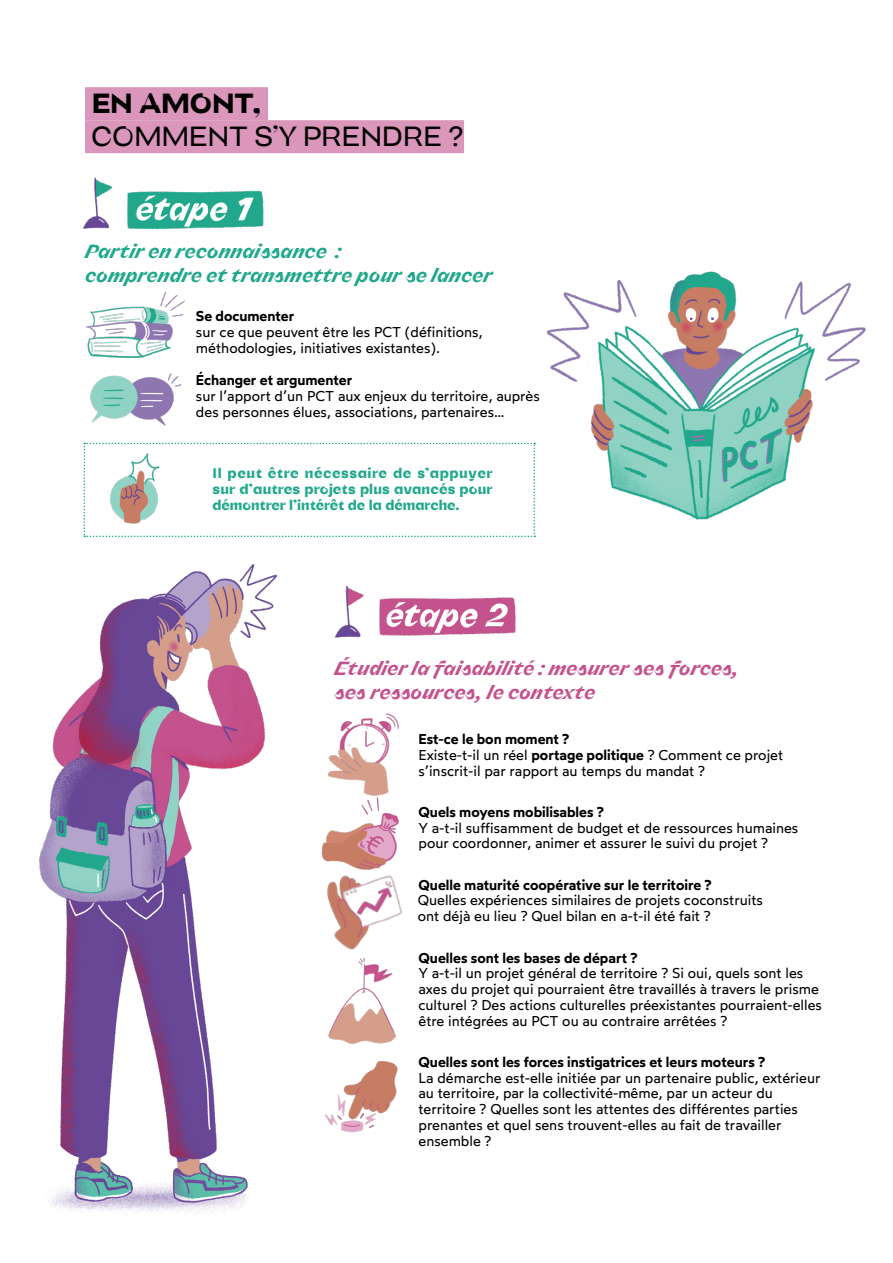
<style>
.page{position:relative;width:893px;height:1263px;background:#fff}
.page>*{position:absolute;margin:0;border:0;box-sizing:border-box;transform-origin:0 0}
.t1{font:28.5px "Ortank Display wght 400 Ortank GX";color:#000}
.t2{font:28.5px "Ortank Display wght 800 Ortank GX";color:#000}
.t3{font:19.5px/24px "lo ol Ortank Display wght 800 Ortank Italic GX";color:#c3528e}
.t4{font:19.5px/24px "lo ol Ortank Display wght 800 Ortank Italic GX";color:#21a88c}
.t5{font:14.25px/15.8px "Wotfard";color:#000}
.t6{font:600 14.25px "Wotfard";color:#000}
.t7{font:14.25px/15.8px "Ortank Display wght 800 Ortank GX";color:#21a88c;text-align:justify}
.s1{font-weight:600}
</style>
<div class="page">
<img style="left:39px;top:525px;width:239px;height:691px">
<img style="left:535px;top:271px;width:331px;height:249px">
<img style="left:335px;top:585px;width:29px;height:53px">
<img style="left:86px;top:291px;width:99px;height:68px">
<img style="left:90px;top:373px;width:92px;height:53px">
<img style="left:379px;top:597px;width:137px;height:39px">
<div style="left:85px;top:87px;width:183px;height:33px;background:#db97bb"></div>
<div style="left:85px;top:120px;width:379px;height:33px;background:#db97bb"></div>
<img style="left:83px;top:177px;width:181px;height:53px">
<img style="left:327px;top:713px;width:72px;height:81px">
<img style="left:321px;top:794px;width:78px;height:72px">
<img style="left:327px;top:866px;width:75px;height:178px">
<img style="left:325px;top:1061px;width:73px;height:72px">
<svg style="left:84px;top:443px;width:451px;height:94px"></svg>
<img style="left:94px;top:453px;width:80px;height:71px">
<h1 class="t2" style="left:92px;top:85px;width:170px">EN AMONT,</h1>
<h1 class="t1" style="left:91px;top:118px;width:375px">COMMENT S’Y PRENDRE ?</h1>
<h2 class="t4" style="left:85px;top:239px;width:409px">Partir en reconnaissance :<br>comprendre et transmettre pour se lancer</h2>
<p class="t6" style="left:196px;top:307px;width:100px">Se documenter</p>
<p class="t5" style="left:196px;top:324px;width:288px">sur ce que peuvent être les PCT (définitions, méthodologies, initiatives existantes).</p>
<p class="t6" style="left:196px;top:371px;width:158px">Échanger et argumenter</p>
<p class="t5" style="left:196px;top:388px;width:345px">sur l’apport d’un PCT aux enjeux du territoire, auprès des personnes élues, associations, partenaires…</p>
<p class="t7" style="left:213px;top:466px;width:281px">Il peut être nécessaire de s’appuyer sur d’autres projets plus avancés pour démontrer l’intérêt de la démarche.</p>
<h2 class="t3" style="left:334px;top:656px;width:406px">Étudier la faisabilité : mesurer ses forces, ses ressources, le contexte</h2>
<p class="t5" style="left:418px;top:731px;width:366px"><span class="s1">Est-ce le bon moment ?<br></span>Existe-t-il un réel <span class="s1">portage politique</span> ? Comment ce projet s’inscrit-il par rapport au temps du mandat ?</p>
<p class="t6" style="left:418px;top:803px;width:187px">Quels moyens mobilisables ?</p>
<p class="t5" style="left:418px;top:819px;width:381px">Y a-t-il suffisamment de budget et de ressources humaines pour coordonner, animer et assurer le suivi du projet ?</p>
<p class="t6" style="left:418px;top:876px;width:295px">Quelle maturité coopérative sur le territoire ?</p>
<p class="t5" style="left:418px;top:892px;width:347px">Quelles expériences similaires de projets coconstruits ont déjà eu lieu ? Quel bilan en a-t-il été fait ?</p>
<p class="t6" style="left:418px;top:948px;width:221px">Quelles sont les bases de départ ?</p>
<p class="t5" style="left:418px;top:965px;width:405px">Y a-t-il un projet général de territoire ? Si oui, quels sont les axes du projet qui pourraient être travaillés à travers le prisme culturel ? Des actions culturelles préexistantes pourraient-elles être intégrées au PCT ou au contraire arrêtées ?</p>
<p class="t6" style="left:418px;top:1053px;width:348px">Quelles sont les forces instigatrices et leurs moteurs ?</p>
<p class="t5" style="left:418px;top:1069px;width:403px">La démarche est-elle initiée par un partenaire public, extérieur au territoire, par la collectivité-même, par un acteur du territoire ? Quelles sont les attentes des différentes parties prenantes et quel sens trouvent-elles au fait de travailler ensemble ?</p>
</div>
